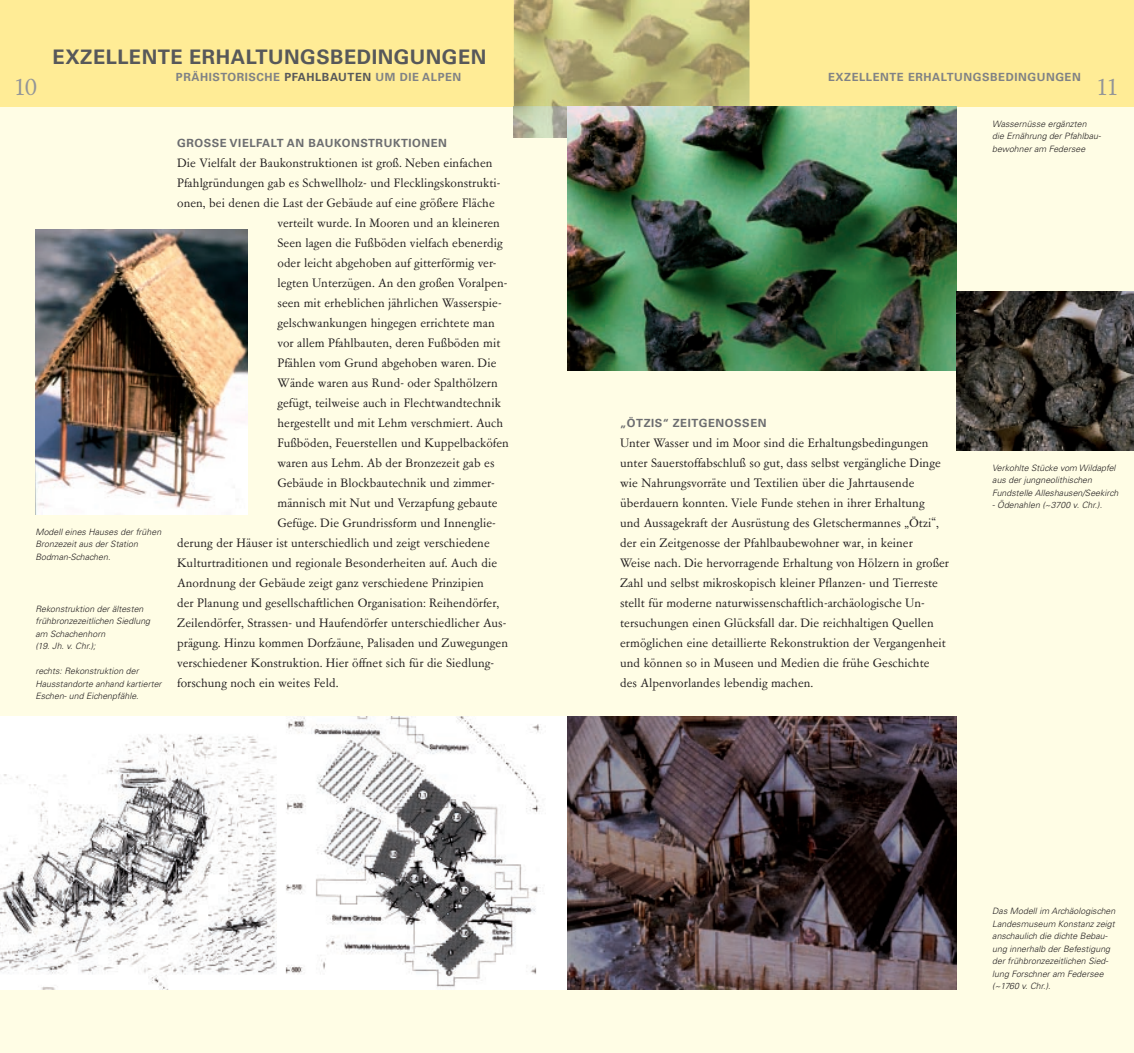
<style>
.page{position:relative;width:1134px;height:1053px;background:#fff}
.page>*{position:absolute;margin:0;border:0;box-sizing:border-box;transform-origin:0 0}
.t1{font:30px "Garamont Amst SB";color:#939598}
.t2{font:700 20px "Univers";letter-spacing:.025em;color:#57585a}
.t3{font:13.75px/20px "Garamont Amst SB";letter-spacing:.005em;color:#231f20}
.t4{font:700 11.25px "Univers";letter-spacing:.05em;color:#808285}
.t5{font:700 11.25px "Univers";letter-spacing:.05em;color:#6c6d70}
.t6{font:italic 300 8.75px/12.5px "Univers";letter-spacing:.005em;color:#231f20}
.s1{color:#57585a}
</style>
<div class="page">
<div style="left:0;top:0;width:1134px;height:1052px;background:#fffde5"></div>
<div style="left:0;top:0;width:1134px;height:106px;background:#ffec96"></div>
<img style="left:35px;top:230px;width:213px;height:284px">
<img style="left:514px;top:0;width:235px;height:137px">
<img style="left:514px;top:81px;width:99px;height:1px">
<img style="left:567px;top:106px;width:390px;height:264px">
<img style="left:957px;top:292px;width:177px;height:158px">
<img style="left:567px;top:716px;width:390px;height:273px">
<img style="left:0;top:716px;width:278px;height:273px">
<div style="left:278px;top:716px;width:289px;height:273px;background:#fff"></div>
<img style="left:285px;top:716px;width:257px;height:271px">
<h1 class="t1" style="left:14px;top:71px;width:26px">10</h1>
<h2 class="t2" style="left:53px;top:45px;width:435px">EXZELLENTE ERHALTUNGSBEDINGUNGEN</h2>
<p class="t4" style="left:176px;top:71px;width:287px">PRÄHISTORISCHE <span class="s1">PFAHLBAUTEN</span> UM DIE ALPEN</p>
<p class="t6" style="left:35px;top:525px;width:127px">Modell eines Hauses der frühen<br>Bronzezeit aus der Station<br>Bodman-Schachen.</p>
<p class="t6" style="left:35px;top:602px;width:116px">Rekonstruktion der ältesten frühbronzezeitlichen Siedlung am Schachenhorn<br>(19. Jh. v. Chr.);</p>
<p class="t6" style="left:35px;top:665px;width:128px">rechts: Rekonstruktion der<br>Hausstandorte anhand kartierter<br>Eschen- und Eichenpfähle.</p>
<p class="t5" style="left:177px;top:136px;width:271px">GROSSE VIELFALT AN BAUKONSTRUKTIONEN</p>
<p class="t3" style="left:177px;top:153px;width:317px">Die Vielfalt der Baukonstruktionen ist groß. Neben einfachen</p>
<p class="t3" style="left:177px;top:173px;width:325px">Pfahlgründungen gab es Schwellholz- und Flecklingskonstrukti-</p>
<p class="t3" style="left:177px;top:193px;width:319px">onen, bei denen die Last der Gebäude auf eine größere Fläche</p>
<p class="t3" style="left:277px;top:213px;width:224px">verteilt wurde. In Mooren und an kleineren</p>
<p class="t3" style="left:277px;top:233px;width:227px">Seen lagen die Fußböden vielfach ebenerdig</p>
<p class="t3" style="left:277px;top:253px;width:221px">oder leicht abgehoben auf gitterförmig ver-</p>
<p class="t3" style="left:277px;top:273px;width:231px">legten Unterzügen. An den großen Voralpen-</p>
<p class="t3" style="left:277px;top:293px;width:226px">seen mit erheblichen jährlichen Wasserspie-</p>
<p class="t3" style="left:277px;top:313px;width:219px">gelschwankungen hingegen errichtete man</p>
<p class="t3" style="left:277px;top:333px;width:224px">vor allem Pfahlbauten, deren Fußböden mit</p>
<p class="t3" style="left:277px;top:353px;width:220px">Pfählen vom Grund abgehoben waren. Die</p>
<p class="t3" style="left:277px;top:373px;width:222px">Wände waren aus Rund- oder Spalthölzern</p>
<p class="t3" style="left:277px;top:393px;width:225px">gefügt, teilweise auch in Flechtwandtechnik</p>
<p class="t3" style="left:277px;top:413px;width:227px">hergestellt und mit Lehm verschmiert. Auch</p>
<p class="t3" style="left:277px;top:433px;width:233px">Fußböden, Feuerstellen und Kuppelbacköfen</p>
<p class="t3" style="left:277px;top:453px;width:218px">waren aus Lehm. Ab der Bronzezeit gab es</p>
<p class="t3" style="left:277px;top:473px;width:219px">Gebäude in Blockbautechnik und zimmer-</p>
<p class="t3" style="left:277px;top:493px;width:222px">männisch mit Nut und Verzapfung gebaute</p>
<p class="t3" style="left:277px;top:513px;width:220px">Gefüge. Die Grundrissform und Innenglie-</p>
<p class="t3" style="left:177px;top:533px;width:314px">derung der Häuser ist unterschiedlich und zeigt verschiedene</p>
<p class="t3" style="left:177px;top:553px;width:321px">Kulturtraditionen und regionale Besonderheiten auf. Auch die</p>
<p class="t3" style="left:177px;top:573px;width:308px">Anordnung der Gebäude zeigt ganz verschiedene Prinzipien</p>
<p class="t3" style="left:177px;top:593px;width:324px">der Planung und gesellschaftlichen Organisation: Reihendörfer,</p>
<p class="t3" style="left:177px;top:613px;width:331px">Zeilendörfer, Strassen- und Haufendörfer unterschiedlicher Aus-</p>
<p class="t3" style="left:177px;top:633px;width:332px">prägung. Hinzu kommen Dorfzäune, Palisaden und Zuwegungen</p>
<p class="t3" style="left:177px;top:653px;width:318px">verschiedener Konstruktion. Hier öffnet sich für die Siedlung-</p>
<p class="t3" style="left:177px;top:673px;width:163px">forschung noch ein weites Feld.</p>
<p class="t4" style="left:828px;top:71px;width:254px">EXZELLENTE ERHALTUNGSBEDINGUNGEN</p>
<h1 class="t1" style="left:1096px;top:71px;width:25px">11</h1>
<p class="t6" style="left:992px;top:117px;width:110px">Wassernüsse ergänzten<br>die Ernährung der Pfahlbau&shy;bewohner am Federsee</p>
<p class="t5" style="left:620px;top:416px;width:148px">„ÖTZIS“ ZEITGENOSSEN</p>
<p class="t3" style="left:620px;top:433px;width:330px">Unter Wasser und im Moor sind die Erhaltungsbedingungen unter Sauerstoffabschluß so gut, dass selbst vergängliche Dinge wie Nahrungsvorräte und Textilien über die Jahrtausende überdauern konnten. Viele Funde stehen in ihrer Erhaltung<br>und Aussagekraft der Ausrüstung des Gletschermannes „Ötzi“, der ein Zeitgenosse der Pfahlbaubewohner war, in keiner<br>Weise nach. Die hervorragende Erhaltung von Hölzern in großer Zahl und selbst mikroskopisch kleiner Pflanzen- und Tierreste stellt für moderne naturwissenschaftlich-archäologische Un&shy;tersuchungen einen Glücksfall dar. Die reichhaltigen Quellen ermöglichen eine detaillierte Rekonstruktion der Vergangenheit und können so in Museen und Medien die frühe Geschichte des Alpenvorlandes lebendig machen.</p>
<p class="t6" style="left:992px;top:461px;width:128px">Verkohlte Stücke vom Wildapfel aus der jungneolithischen<br>Fundstelle Alleshausen/Seekirch</p>
<p class="t6" style="left:992px;top:498px;width:111px">- Ödenahlen (~3700 v. Chr.).</p>
<p class="t6" style="left:992px;top:904px;width:125px">Das Modell im Archäologischen<br>Landesmuseum Konstanz zeigt anschaulich die dichte Bebau&shy;ung innerhalb der Befestigung der frühbronzezeitlichen Sied&shy;lung Forschner am Federsee (~1760 v. Chr.).</p>
</div>
